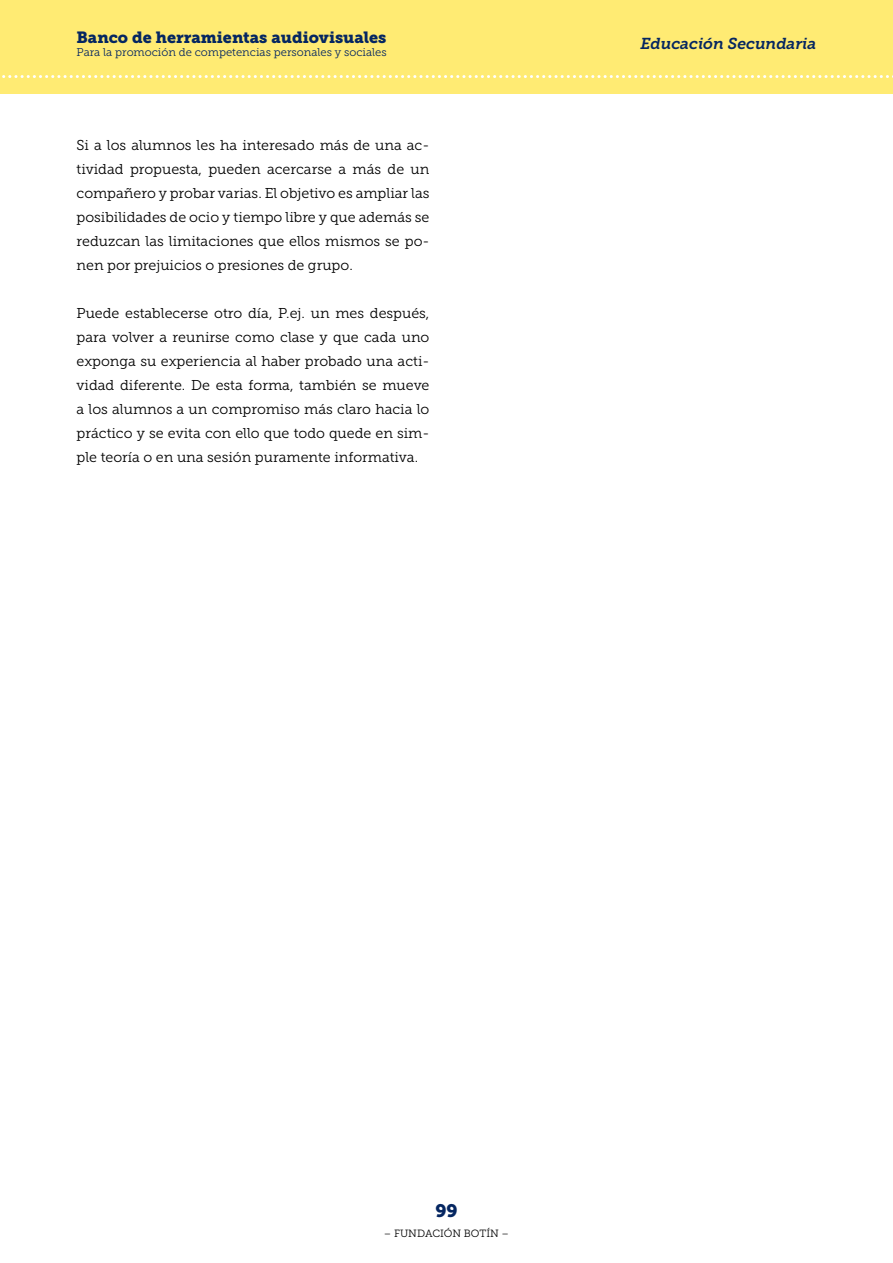
<style>
.page{position:relative;width:893px;height:1263px;background:#fff}
.page>*{position:absolute;margin:0;border:0;box-sizing:border-box;transform-origin:0 0}
.t1{font:18px "Museo Slab 900";color:#052661}
.t2{font:16.2px "Museo Slab 900";color:#052661}
.t3{font:italic 15.75px "Museo Slab 700";color:#052661}
.t4{font:14.25px/24px "Museo Slab 300";color:#000;text-align:justify}
.t5{font:11.25px "Museo Slab 300";color:#052661}
.t6{font:10.5px "Museo Slab 300";color:#000}
</style>
<div class="page">
<div style="left:0;top:0;width:893px;height:94px;background:#ffeb73"></div>
<svg style="left:2px;top:75px;width:891px;height:3px"></svg>
<p class="t2" style="left:77px;top:28px;width:311px">Banco de herramientas audiovisuales</p>
<p class="t5" style="left:77px;top:46px;width:312px">Para la promoción de competencias personales y sociales</p>
<p class="t4" style="left:77px;top:133px;width:354px">Si a los alumnos les ha interesado más de una ac&shy;tividad propuesta, pueden acercarse a más de un compañero y probar varias. El objetivo es ampliar las posibilidades de ocio y tiempo libre y que además se reduzcan las limitaciones que ellos mismos se po&shy;nen por prejuicios o presiones de grupo.</p>
<p class="t4" style="left:77px;top:301px;width:354px">Puede establecerse otro día, P.ej. un mes después, para volver a reunirse como clase y que cada uno exponga su experiencia al haber probado una acti&shy;vidad diferente. De esta forma, también se mueve a los alumnos a un compromiso más claro hacia lo práctico y se evita con ello que todo quede en sim&shy;ple teoría o en una sesión puramente informativa.</p>
<p class="t3" style="left:640px;top:34px;width:177px">Educación Secundaria</p>
<p class="t1" style="left:435px;top:1201px;width:24px">99</p>
<p class="t6" style="left:384px;top:1227px;width:127px">– FUNDACIÓN BOTÍN –</p>
</div>
